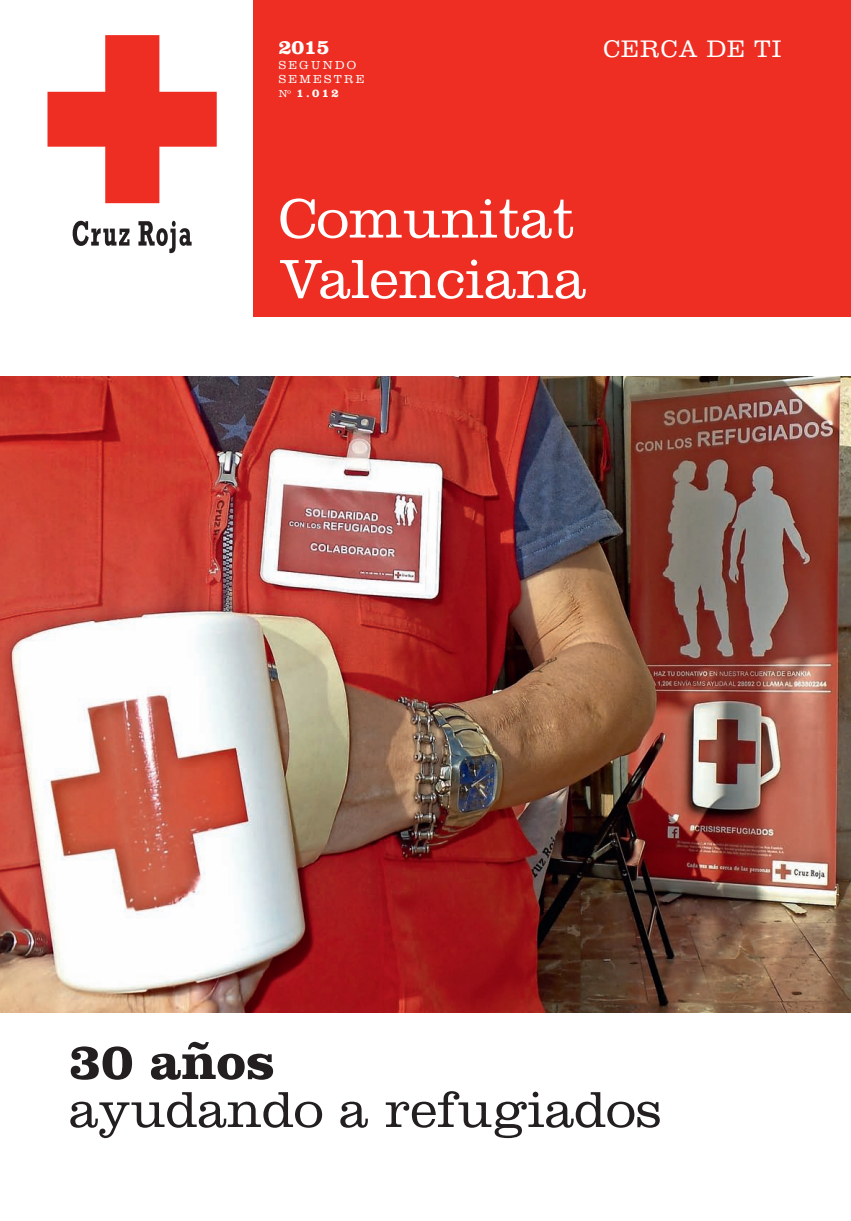
<style>
.page{position:relative;width:851px;height:1221px;background:#fff}
.page>*{position:absolute;margin:0;border:0;box-sizing:border-box;transform-origin:0 0}
.t1{font:300 57.15px/60.4px "Clarendon";color:#fff}
.t2{font:300 52.5px/48px "Clarendon";color:#231f20}
.t3{font:300 24.9px "Clarendon";letter-spacing:.045em;color:#fff}
.t4{font:700 21px "Clarendon";color:#fff}
.t5{font:300 12px/14.4px "Clarendon";letter-spacing:.195em;color:#fff}
.s1{font-size:10.5px}
.s2{font-weight:700}
</style>
<div class="page">
<img style="left:0;top:377px;width:850px;height:635px">
<div style="left:253px;top:0;width:597px;height:317px;background:#ee2e22"></div>
<svg style="left:47px;top:35px;width:170px;height:168px"></svg>
<svg style="left:73px;top:221px;width:119px;height:32px"></svg>
<p class="t4" style="left:279px;top:39px;width:52px">2015</p>
<p class="t5" style="left:279px;top:58px;width:87px">SEGUNDO<br>SEMESTRE<br><span class="s1">Nº</span> <span class="s2">1.012</span></p>
<p class="t3" style="left:603px;top:39px;width:180px">CERCA DE TI</p>
<p class="t1" style="left:279px;top:194px;width:309px">Comunitat<br>Valenciana</p>
<p class="t2" style="left:69px;top:1042px;width:594px"><span class="s2">30 años<br></span>ayudando a refugiados</p>
</div>
